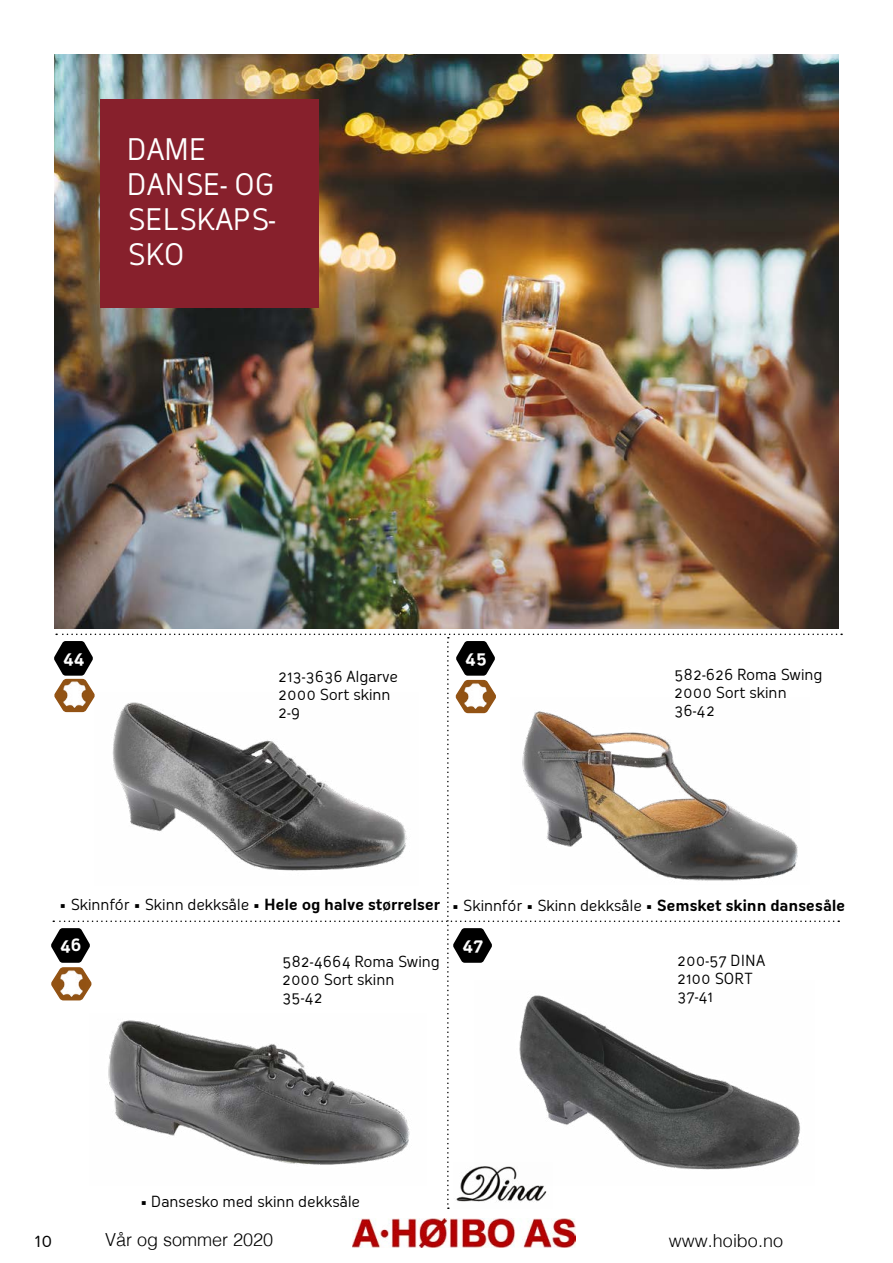
<style>
.page{position:relative;width:893px;height:1263px;background:#fff}
.page>*{position:absolute;margin:0;border:0;box-sizing:border-box;transform-origin:0 0}
.t1{font:29.1px/35px "Oceania";color:#fff}
.t2{font:300 18px "Helvetica";color:#000}
.t3{font:18px "Oceania";color:#000}
.t4{font:700 16.5px "Oceania";color:#fff}
.t5{font:15px/18px "Oceania";letter-spacing:-.01em;color:#000}
.s1{font-weight:700}
</style>
<div class="page">
<img style="left:353px;top:1218px;width:223px;height:30px">
<img style="left:54px;top:54px;width:784px;height:574px">
<div style="left:100px;top:99px;width:218px;height:208px;background:#87202c"></div>
<svg style="left:51px;top:633px;width:791px;height:576px"></svg>
<img style="left:462px;top:682px;width:28px;height:28px">
<img style="left:453px;top:1162px;width:100px;height:47px">
<img style="left:475px;top:981px;width:340px;height:204px">
<h1 class="t1" style="left:127px;top:132px;width:150px">DAME<br>DANSE- OG<br>SELSKAPS-<br>SKO</h1>
<p class="t4" style="left:63px;top:648px;width:23px">44</p>
<p class="t4" style="left:465px;top:648px;width:23px">45</p>
<p class="t5" style="left:278px;top:668px;width:121px">213-3636 Algarve<br>2000 Sort skinn<br>2-9</p>
<p class="t5" style="left:674px;top:666px;width:150px">582-626 Roma Swing<br>2000 Sort skinn<br>36-42</p>
<p class="t5" style="left:59px;top:896px;width:383px">• Skinnfór • Skinn dekksåle • <span class="s1">Hele og halve størrelser</span></p>
<p class="t5" style="left:452px;top:896px;width:395px">• Skinnfór • Skinn dekksåle • <span class="s1">Semsket skinn dansesåle</span></p>
<p class="t4" style="left:60px;top:935px;width:23px">46</p>
<p class="t4" style="left:463px;top:935px;width:22px">47</p>
<p class="t5" style="left:282px;top:953px;width:159px">582-4664 Roma Swing<br>2000 Sort skinn<br>35-42</p>
<p class="t5" style="left:140px;top:1192px;width:222px">• Dansesko med skinn dekksåle</p>
<p class="t5" style="left:677px;top:951px;width:90px">200-57 DINA<br>2100 SORT<br>37-41</p>
<p class="t3" style="left:35px;top:1229px;width:19px">10</p>
<p class="t2" style="left:105px;top:1224px;width:170px">Vår og sommer 2020</p>
<p class="t2" style="left:669px;top:1225px;width:116px">www.hoibo.no</p>
</div>
